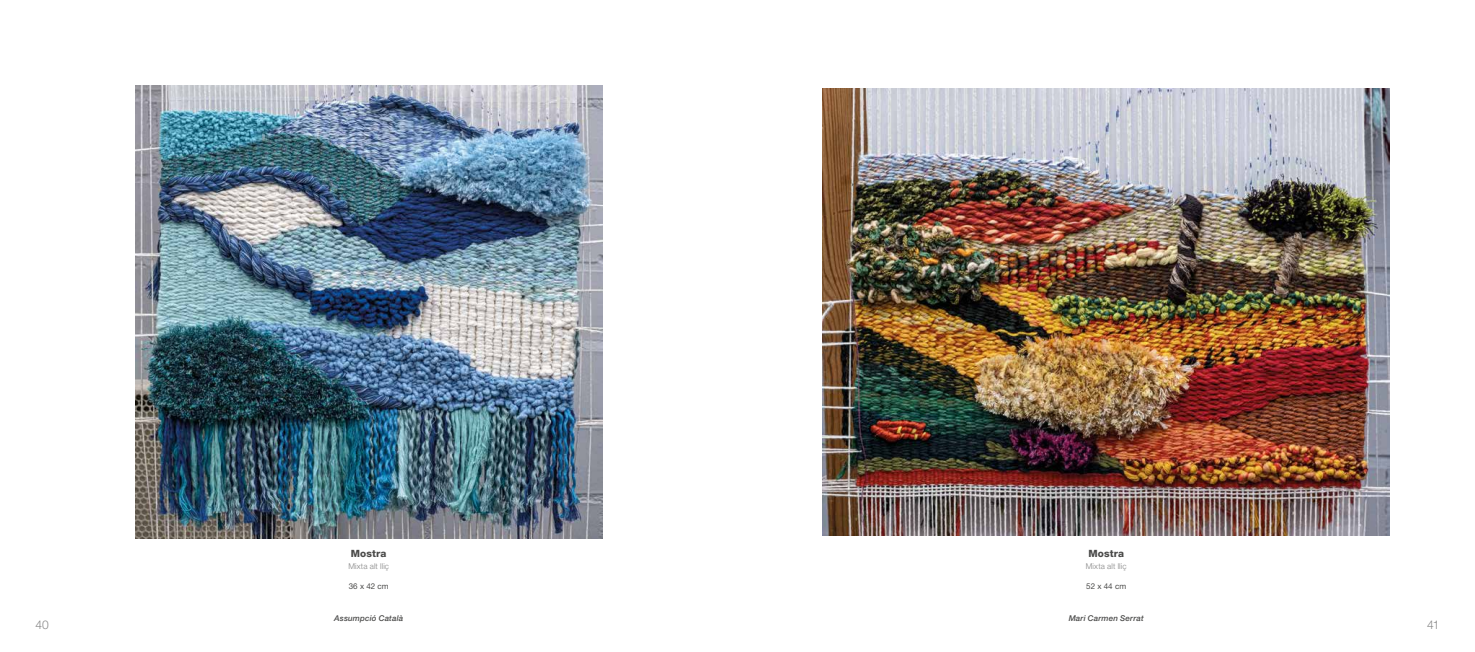
<style>
.page{position:relative;width:1475px;height:652px;background:#fff}
.page>*{position:absolute;margin:0;border:0;box-sizing:border-box;transform-origin:0 0}
.t1{font:300 12px "Helvetica Neue LT Std";color:#878787}
.t2{font:800 10px "Helvetica Neue LT Std";letter-spacing:.015em;color:#4a4a49}
.t3{font:italic 500 8px "Helvetica Neue LT Std";letter-spacing:.02em;color:#4a4a49}
.t4{font:300 8px "Helvetica Neue LT Std";letter-spacing:.015em;color:#878787}
.t5{font:8px "Helvetica Neue LT Std";letter-spacing:.015em;color:#4a4a49}
</style>
<div class="page">
<img style="left:135px;top:85px;width:467px;height:454px">
<img style="left:822px;top:89px;width:567px;height:446px">
<p class="t2" style="left:351px;top:548px;width:37px">Mostra</p>
<p class="t4" style="left:348px;top:561px;width:42px">Mixta alt lliç</p>
<p class="t5" style="left:349px;top:581px;width:41px">36 x 42 cm</p>
<p class="t3" style="left:334px;top:613px;width:71px">Assumpció Català</p>
<p class="t3" style="left:1068px;top:613px;width:77px">Mari Carmen Serrat</p>
<p class="t2" style="left:1088px;top:548px;width:37px">Mostra</p>
<p class="t4" style="left:1085px;top:561px;width:42px">Mixta alt lliç</p>
<p class="t5" style="left:1086px;top:581px;width:41px">52 x 44 cm</p>
<h1 class="t1" style="left:35px;top:618px;width:15px">40</h1>
<h1 class="t1" style="left:1426px;top:618px;width:14px">41</h1>
</div>
